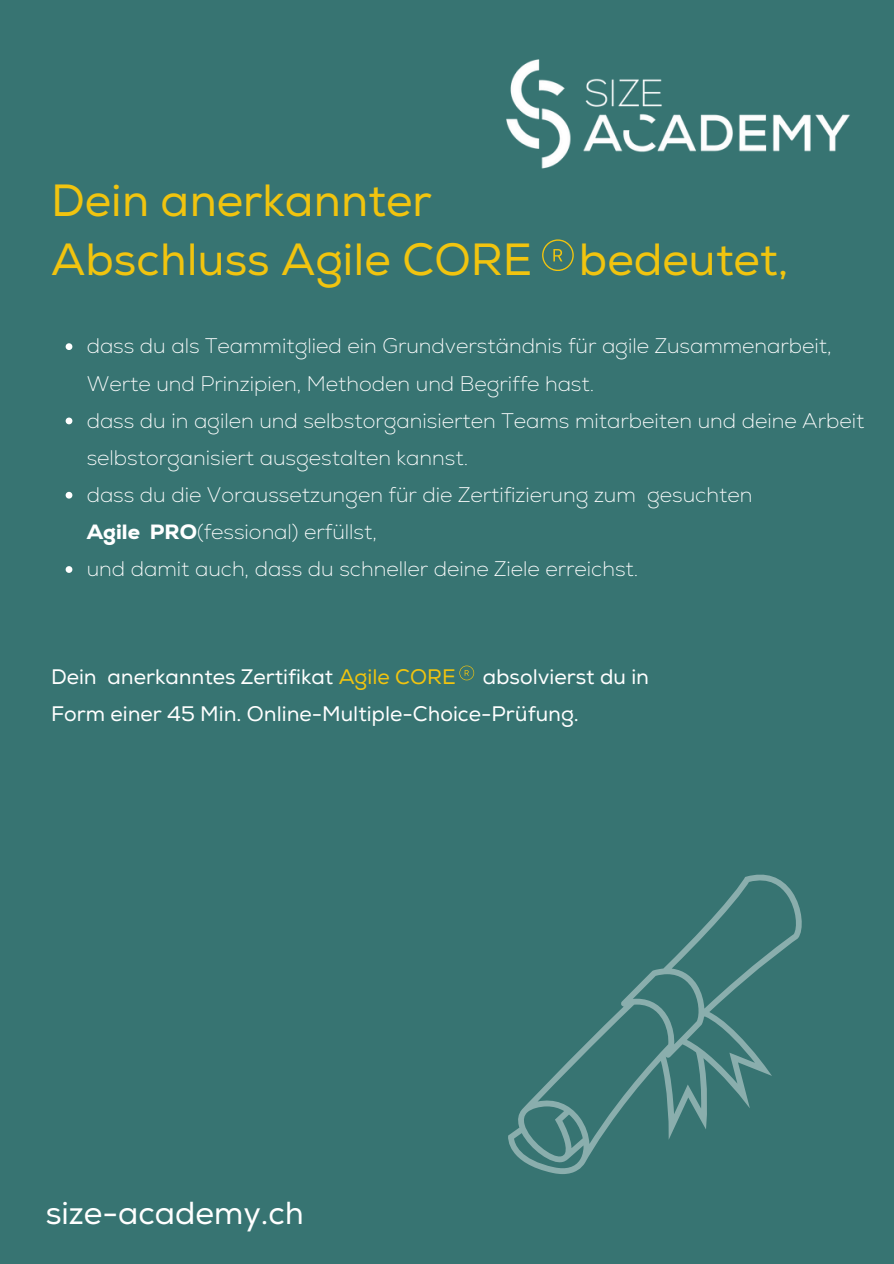
<style>
.page{position:relative;width:894px;height:1264px;background:#fff}
.page>*{position:absolute;margin:0;border:0;box-sizing:border-box;transform-origin:0 0}
.t1{font:45px/58.5px "Nexa";color:#f1c40f}
.t2{font:31.8px "Nexa";color:#fff}
.t3{font:200 21px/37.2px "Nexa";color:#fff}
.t4{font:21px/37.2px "Nexa";color:#fff}
.s1{font-weight:800}
.s2{color:#f1c40f}
</style>
<div class="page">
<div style="left:0;top:0;width:893px;height:1263px;background:#377472"></div>
<svg style="left:66px;top:343px;width:6px;height:7px"></svg>
<svg style="left:66px;top:417px;width:6px;height:7px"></svg>
<svg style="left:66px;top:492px;width:6px;height:6px"></svg>
<svg style="left:66px;top:566px;width:6px;height:7px"></svg>
<img style="left:506px;top:59px;width:344px;height:110px">
<svg style="left:508px;top:874px;width:293px;height:299px"></svg>
<svg style="left:542px;top:239px;width:31px;height:32px"></svg>
<svg style="left:459px;top:665px;width:15px;height:15px"></svg>
<p class="t1" style="left:51px;top:173px;width:738px">Dein anerkannter<br>Abschluss Agile CORE bedeutet,</p>
<p class="t3" style="left:87px;top:327px;width:746px">dass du als Teammitglied ein Grundverständnis für agile Zusammenarbeit,<br>Werte und Prinzipien, Methoden und Begriffe hast.</p>
<p class="t3" style="left:87px;top:402px;width:779px">dass du in agilen und selbstorganisierten Teams mitarbeiten und deine Arbeit selbstorganisiert ausgestalten kannst.</p>
<h1 class="t3" style="left:87px;top:476px;width:667px">dass du die Voraussetzungen für die Zertifizierung zum gesuchten<br><span class="s1">Agile PRO</span>(fessional) erfüllst,</h1>
<p class="t3" style="left:87px;top:550px;width:553px">und damit auch, dass du schneller deine Ziele erreichst.</p>
<p class="t4" style="left:51px;top:659px;width:406px">Dein anerkanntes Zertifikat <span class="s2">Agile CORE</span></p>
<p class="t4" style="left:51px;top:659px;width:599px;text-indent:431px">absolvierst du in<br>Form einer 45 Min. Online-Multiple-Choice-Prüfung.</p>
<p class="t2" style="left:46px;top:1194px;width:260px">size-academy.ch</p>
</div>
